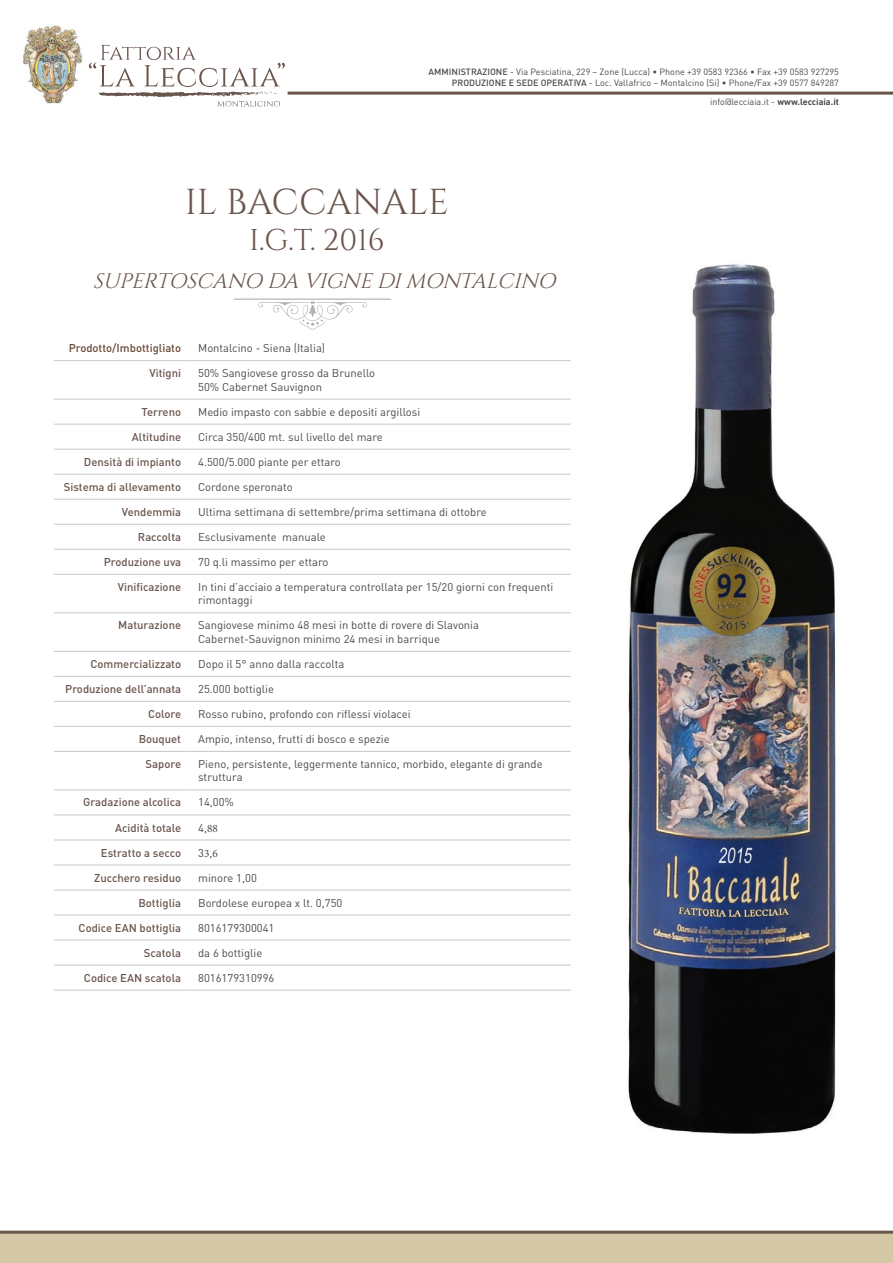
<style>
.page{position:relative;width:893px;height:1263px;background:#fff}
.page>*{position:absolute;margin:0;border:0;box-sizing:border-box;transform-origin:0 0}
.t1{font:36px "Cinzel";color:#6a554d}
.t2{font:30px "Cinzel";color:#6a554d}
.t3{font:italic 21px "Cinzel";color:#6a554d}
.t4{font:11.25px/13.5px "DIN";color:#4a4a49}
.t5{font:500 11.25px "DIN";color:#6a554d}
.t6{font:500 11.25px "DIN";color:#694834}
.t7{font:9px/10.8px "DIN";color:#4a4a49;text-align:right}
.s1{font-weight:500}
.s2{font-weight:700}
.s3{font-family:"Minion Pro"}
</style>
<div class="page">
<div style="left:0;top:1233px;width:893px;height:30px;background:#d6c7a7"></div>
<hr style="left:0;top:1231px;width:893px;height:3px;background:#6a554d">
<hr style="left:288px;top:92px;width:605px;height:3px;background:#6a554d">
<img style="left:22px;top:25px;width:61px;height:79px">
<svg style="left:89px;top:45px;width:196px;height:62px"></svg>
<img style="left:628px;top:264px;width:208px;height:870px">
<svg style="left:233px;top:299px;width:158px;height:31px"></svg>
<hr style="left:54px;top:360px;width:136px;height:1px;background:#cfc4c0">
<hr style="left:190px;top:360px;width:381px;height:1px;background:#cfc4c0">
<hr style="left:54px;top:399px;width:136px;height:1px;background:#cfc4c0">
<hr style="left:190px;top:399px;width:381px;height:1px;background:#cfc4c0">
<hr style="left:54px;top:424px;width:136px;height:1px;background:#cfc4c0">
<hr style="left:190px;top:424px;width:381px;height:1px;background:#cfc4c0">
<hr style="left:54px;top:449px;width:136px;height:1px;background:#cfc4c0">
<hr style="left:190px;top:449px;width:381px;height:1px;background:#cfc4c0">
<hr style="left:54px;top:474px;width:136px;height:1px;background:#cfc4c0">
<hr style="left:190px;top:474px;width:381px;height:1px;background:#cfc4c0">
<hr style="left:54px;top:499px;width:136px;height:1px;background:#cfc4c0">
<hr style="left:190px;top:499px;width:381px;height:1px;background:#cfc4c0">
<hr style="left:54px;top:524px;width:136px;height:1px;background:#cfc4c0">
<hr style="left:190px;top:524px;width:381px;height:1px;background:#cfc4c0">
<hr style="left:54px;top:549px;width:136px;height:1px;background:#cfc4c0">
<hr style="left:190px;top:549px;width:381px;height:1px;background:#cfc4c0">
<hr style="left:54px;top:574px;width:136px;height:1px;background:#cfc4c0">
<hr style="left:190px;top:574px;width:381px;height:1px;background:#cfc4c0">
<hr style="left:54px;top:612px;width:136px;height:1px;background:#cfc4c0">
<hr style="left:190px;top:612px;width:381px;height:1px;background:#cfc4c0">
<hr style="left:54px;top:651px;width:136px;height:1px;background:#cfc4c0">
<hr style="left:190px;top:651px;width:381px;height:1px;background:#cfc4c0">
<hr style="left:54px;top:676px;width:136px;height:1px;background:#cfc4c0">
<hr style="left:190px;top:676px;width:381px;height:1px;background:#cfc4c0">
<hr style="left:54px;top:701px;width:136px;height:1px;background:#cfc4c0">
<hr style="left:190px;top:701px;width:381px;height:1px;background:#cfc4c0">
<hr style="left:54px;top:726px;width:136px;height:1px;background:#cfc4c0">
<hr style="left:190px;top:726px;width:381px;height:1px;background:#cfc4c0">
<hr style="left:54px;top:751px;width:136px;height:1px;background:#cfc4c0">
<hr style="left:190px;top:751px;width:381px;height:1px;background:#cfc4c0">
<hr style="left:54px;top:789px;width:136px;height:1px;background:#cfc4c0">
<hr style="left:190px;top:789px;width:381px;height:1px;background:#cfc4c0">
<hr style="left:54px;top:814px;width:136px;height:1px;background:#cfc4c0">
<hr style="left:190px;top:814px;width:381px;height:1px;background:#cfc4c0">
<hr style="left:54px;top:839px;width:136px;height:1px;background:#cfc4c0">
<hr style="left:190px;top:839px;width:381px;height:1px;background:#cfc4c0">
<hr style="left:54px;top:865px;width:136px;height:1px;background:#cfc4c0">
<hr style="left:190px;top:865px;width:381px;height:1px;background:#cfc4c0">
<hr style="left:54px;top:890px;width:136px;height:1px;background:#cfc4c0">
<hr style="left:190px;top:890px;width:381px;height:1px;background:#cfc4c0">
<hr style="left:54px;top:915px;width:136px;height:1px;background:#cfc4c0">
<hr style="left:190px;top:915px;width:381px;height:1px;background:#cfc4c0">
<hr style="left:54px;top:940px;width:136px;height:1px;background:#cfc4c0">
<hr style="left:190px;top:940px;width:381px;height:1px;background:#cfc4c0">
<hr style="left:54px;top:965px;width:136px;height:1px;background:#cfc4c0">
<hr style="left:190px;top:965px;width:381px;height:1px;background:#cfc4c0">
<hr style="left:54px;top:990px;width:136px;height:1px;background:#cfc4c0">
<hr style="left:190px;top:990px;width:381px;height:1px;background:#cfc4c0">
<p class="t7" style="left:429px;top:66px;width:412px"><span class="s1">AMMINISTRAZIONE</span> - Via Pesciatina, 229 – Zone (Lucca) • Phone +39 0583 92366 • Fax +39 0583 927295<br><span class="s1">PRODUZIONE E SEDE OPERATIVA</span> - Loc. Vallafrico – Montalcino (Si) • Phone/Fax +39 0577 849287</p>
<p class="t7" style="left:710px;top:96px;width:130px">info@lecciaia.it - <span class="s2">www.lecciaia.it</span></p>
<h1 class="t1" style="left:185px;top:181px;width:266px">IL BACCANALE</h1>
<h2 class="t2" style="left:249px;top:222px;width:137px">I.G.T. 2016</h2>
<h3 class="t3" style="left:93px;top:269px;width:470px">SUPERTOSCANO DA VIGNE DIMONTALCINO</h3>
<p class="t6" style="left:69px;top:341px;width:114px">Prodotto/Imbottigliato</p>
<p class="t4" style="left:198px;top:341px;width:129px">Montalcino - Siena (Italia)</p>
<p class="t5" style="left:149px;top:366px;width:33px">Vitigni</p>
<p class="t4" style="left:198px;top:366px;width:179px">50% Sangiovese grosso da Brunello<br>50% Cabernet Sauvignon</p>
<p class="t5" style="left:142px;top:404px;width:41px">Terreno</p>
<p class="t4" style="left:198px;top:405px;width:224px">Medio impasto con sabbie e depositi argillosi</p>
<p class="t5" style="left:132px;top:429px;width:51px">Altitudine</p>
<p class="t4" style="left:198px;top:430px;width:186px">Circa 350/400 mt. sul livello del mare</p>
<p class="t5" style="left:84px;top:454px;width:99px">Densità di impianto</p>
<p class="t4" style="left:198px;top:455px;width:144px">4.500/5.000 piante per ettaro</p>
<p class="t5" style="left:64px;top:479px;width:119px">Sistema di allevamento</p>
<p class="t4" style="left:198px;top:480px;width:96px">Cordone speronato</p>
<p class="t5" style="left:122px;top:504px;width:61px">Vendemmia</p>
<p class="t4" style="left:198px;top:505px;width:290px">Ultima settimana di settembre/prima settimana di ottobre</p>
<p class="t5" style="left:138px;top:529px;width:45px">Raccolta</p>
<p class="t4" style="left:198px;top:530px;width:129px">Esclusivamente manuale</p>
<p class="t5" style="left:104px;top:554px;width:79px">Produzione uva</p>
<p class="t4" style="left:198px;top:555px;width:132px">70 q.li massimo per ettaro</p>
<p class="t5" style="left:118px;top:579px;width:65px">Vinificazione</p>
<p class="t4" style="left:198px;top:580px;width:357px">In tini d’acciaio a temperatura controllata per 15/20 giorni con frequenti rimontaggi</p>
<p class="t5" style="left:118px;top:618px;width:64px">Maturazione</p>
<p class="t4" style="left:198px;top:618px;width:282px">Sangiovese minimo 48 mesi in botte di rovere di Slavonia<br>Cabernet-Sauvignon minimo 24 mesi in barrique</p>
<p class="t5" style="left:90px;top:657px;width:92px">Commercializzato</p>
<p class="t4" style="left:198px;top:657px;width:148px">Dopo il 5° anno dalla raccolta</p>
<p class="t5" style="left:65px;top:682px;width:117px">Produzione dell’annata</p>
<p class="t4" style="left:198px;top:682px;width:77px">25.000 bottiglie</p>
<p class="t5" style="left:148px;top:707px;width:35px">Colore</p>
<p class="t4" style="left:198px;top:707px;width:214px">Rosso rubino, profondo con riflessi violacei</p>
<p class="t5" style="left:139px;top:732px;width:44px">Bouquet</p>
<p class="t4" style="left:198px;top:732px;width:193px">Ampio, intenso, frutti di bosco e spezie</p>
<p class="t5" style="left:146px;top:757px;width:37px">Sapore</p>
<p class="t4" style="left:198px;top:757px;width:346px">Pieno, persistente, leggermente tannico, morbido, elegante di grande struttura</p>
<p class="t5" style="left:83px;top:795px;width:99px">Gradazione alcolica</p>
<p class="t4" style="left:198px;top:795px;width:37px">14,00%</p>
<p class="t5" style="left:115px;top:820px;width:68px">Acidità totale</p>
<p class="t4" style="left:198px;top:820px;width:21px">4,<span class="s3">88</span></p>
<p class="t5" style="left:101px;top:845px;width:82px">Estratto a secco</p>
<p class="t4" style="left:198px;top:845px;width:21px">3<span class="s3">3</span>,<span class="s3">6</span></p>
<p class="t5" style="left:94px;top:870px;width:88px">Zucchero residuo</p>
<p class="t4" style="left:198px;top:870px;width:60px">minore 1,00</p>
<p class="t5" style="left:138px;top:895px;width:44px">Bottiglia</p>
<p class="t4" style="left:198px;top:895px;width:146px">Bordolese europea x lt. 0,750</p>
<p class="t5" style="left:79px;top:920px;width:104px">Codice EAN bottiglia</p>
<p class="t4" style="left:198px;top:920px;width:78px">8016179300041</p>
<p class="t5" style="left:144px;top:945px;width:39px">Scatola</p>
<p class="t4" style="left:198px;top:945px;width:66px">da 6 bottiglie</p>
<p class="t5" style="left:84px;top:970px;width:99px">Codice EAN scatola</p>
<p class="t4" style="left:198px;top:971px;width:78px">8016179310996</p>
</div>
